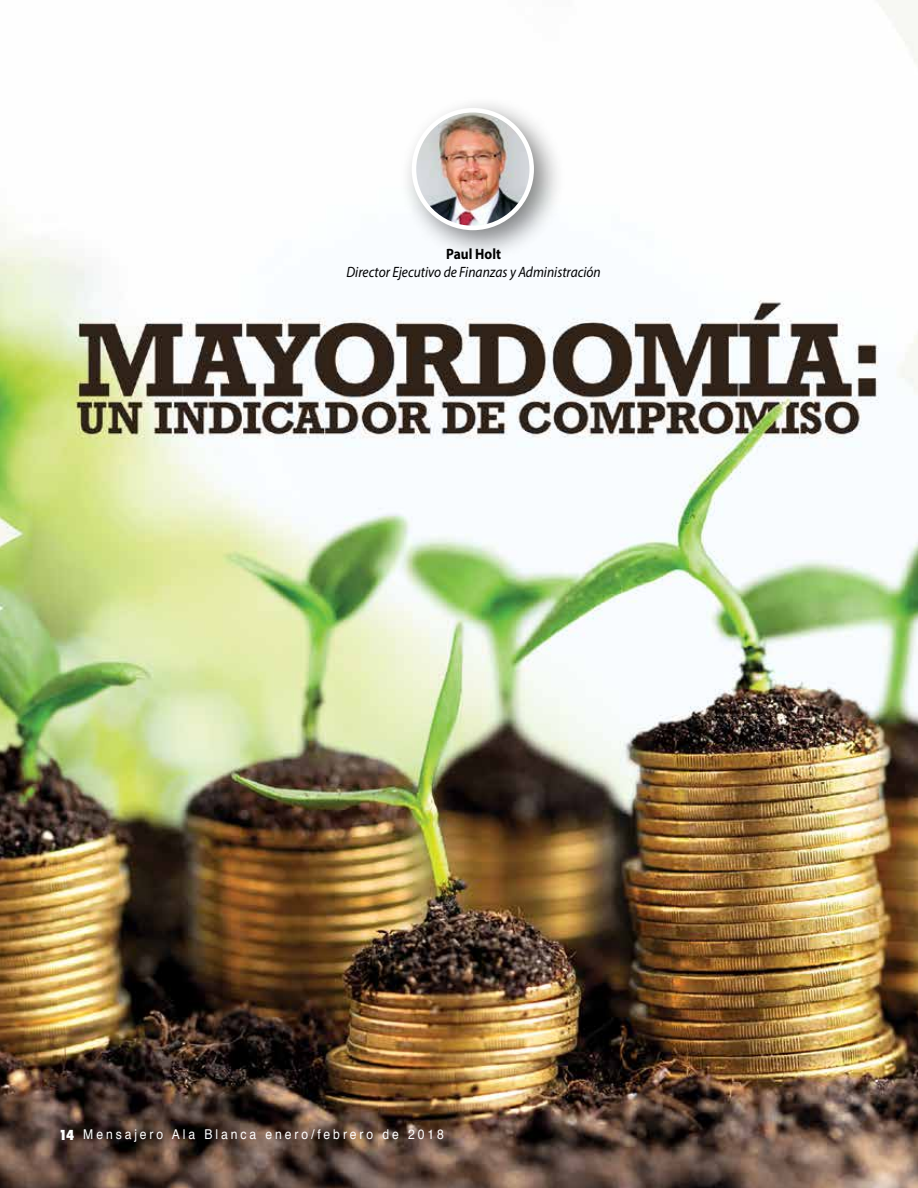
<style>
.page{position:relative;width:918px;height:1188px;background:#fff}
.page>*{position:absolute;margin:0;border:0;box-sizing:border-box;transform-origin:0 0}
.t1{font:italic 15px "Myriad Pro";color:#000;scale:.9 1}
.t2{font:700 15px "Myriad Pro";color:#000;scale:.9 1}
.t3{font:13.5px "Helvetica";letter-spacing:.24em;color:#fff;scale:.9 1}
.s1{font-family:"Futura";font-weight:800;font-stretch:condensed}
</style>
<div class="page">
<img style="left:0;top:0;width:918px;height:1188px">
<div style="left:399px;top:95px;width:167px;height:167px;background:#000;opacity:.49"></div>
<img style="left:414px;top:110px;width:118px;height:118px;border-radius:59px">
<div style="left:412px;top:108px;width:122px;height:122px;border:4px solid #fff;border-radius:50%"></div>
<p class="t2" style="left:446px;top:245px;width:62px">Paul Holt</p>
<p class="t1" style="left:346px;top:263px;width:284px">Director Ejecutivo de Finanzas y Administración</p>
<p class="t3" style="left:59px;top:1123px;width:429px"><span class="s1">14</span> Mensajero Ala Blanca enero/febrero de 2018</p>
</div>
